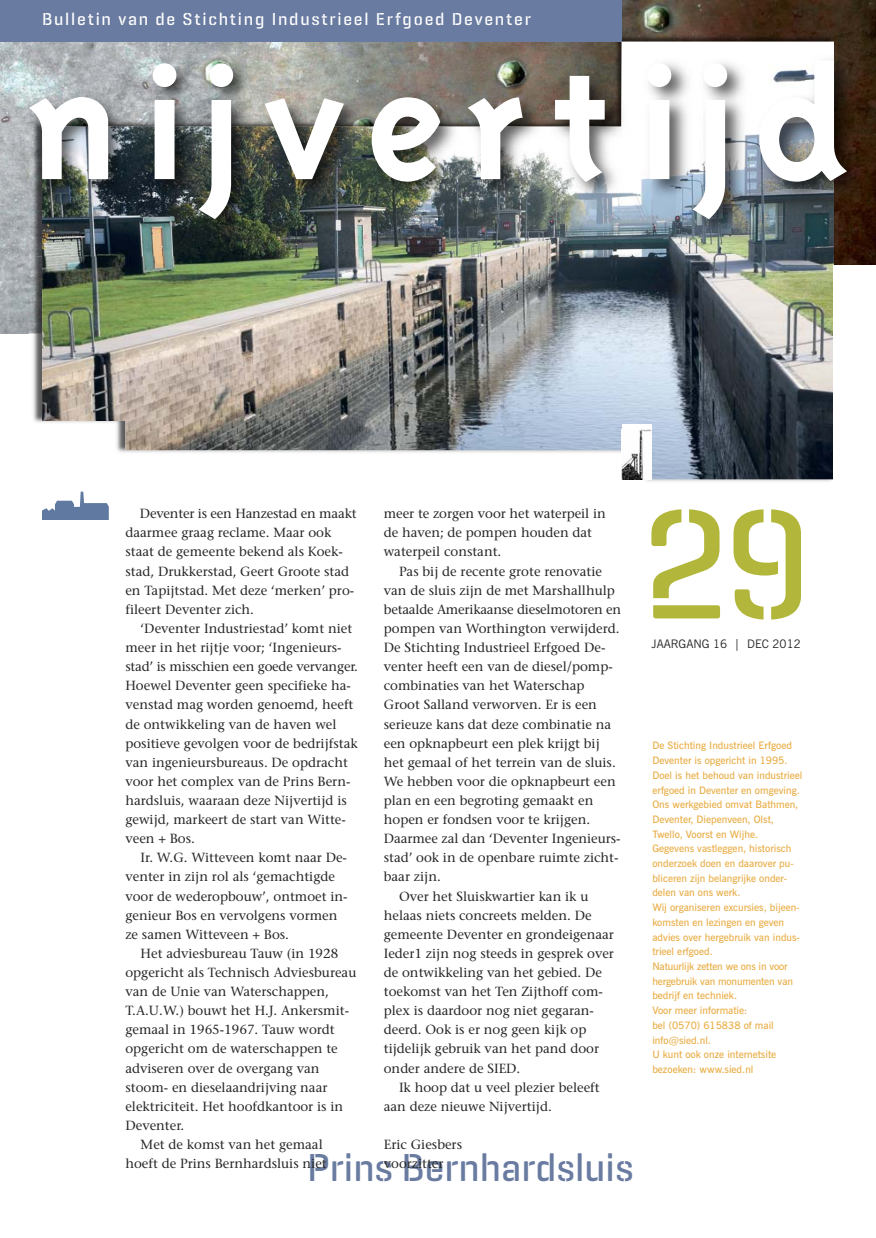
<style>
.page{position:relative;width:876px;height:1238px;background:#fff}
.page>*{position:absolute;margin:0;border:0;box-sizing:border-box;transform-origin:0 0}
.t1{font:700 172.05px "Triplex";letter-spacing:.115em;color:#fff}
.t2{font:500 158.7px "Geogrotesque Stencil C";color:#b2b73b}
.t3{font:500 39.75px "Geogrotesque Stencil B";color:#697ba0}
.t4{font:500 17.7px "Geogrotesque Stencil B";letter-spacing:.1em;color:#fff}
.t5{font:13.2px/19px "Stone Serif";color:#272627}
.t6{font:11.7px "News Gothic BT";color:#272627}
.t7{font:600 10.35px/14.7px "News Gothic BT";color:#e9ae47}
</style>
<div class="page">
<img style="left:0;top:0;width:876px;height:333px">
<img style="left:42px;top:256px;width:792px;height:223px">
<div style="left:622px;top:424px;width:30px;height:55px;background:#fff"></div>
<img style="left:622px;top:429px;width:30px;height:50px">
<div style="left:0;top:0;width:622px;height:42px;background:#697ba0"></div>
<img style="left:0;top:33px;width:876px;height:223px">
<img style="left:42px;top:42px;width:792px;height:214px">
<svg style="left:42px;top:491px;width:67px;height:28px"></svg>
<div style="left:834px;top:265px;width:42px;height:265px;background:#fff"></div>
<h3 class="t4" style="left:42px;top:13px;width:490px">Bulletin van de Stichting Industrieel Erfgoed Deventer</h3>
<h1 class="t1" style="left:27px;top:54px;width:824px">nijvertijd</h1>
<p class="t5" style="left:125px;top:505px;width:233px;text-indent:14px">Deventer is een Hanzestad en maakt daarmee graag reclame. Maar ook staat de gemeente bekend als Koek&shy;stad, Drukkerstad, Geert Groote stad en Tapijtstad. Met deze ‘merken’ pro&shy;fileert Deventer zich.</p>
<p class="t5" style="left:125px;top:620px;width:234px;text-indent:15px">‘Deventer Industriestad’ komt niet meer in het rijtje voor; ‘Ingenieurs&shy;stad’ is misschien een goede vervanger.<br>Hoewel Deventer geen specifieke ha&shy;venstad mag worden genoemd, heeft de ontwikkeling van de haven wel positieve gevolgen voor de bedrijfstak van ingenieursbureaus. De opdracht voor het complex van de Prins Bern&shy;hardsluis, waaraan deze Nijvertijd is gewijd, markeert de start van Witte&shy;veen + Bos.</p>
<p class="t5" style="left:125px;top:849px;width:224px;text-indent:15px">Ir. W.G. Witteveen komt naar De&shy;venter in zijn rol als ‘gemachtigde voor de wederopbouw’, ontmoet in&shy;genieur Bos en vervolgens vormen ze samen Witteveen + Bos.</p>
<p class="t5" style="left:141px;top:945px;width:199px">Het adviesbureau Tauw (in 1928</p>
<p class="t5" style="left:125px;top:964px;width:232px">opgericht als Technisch Adviesbureau</p>
<p class="t5" style="left:125px;top:983px;width:205px">van de Unie van Waterschappen,</p>
<p class="t5" style="left:125px;top:1002px;width:225px">T.A.U.W.) bouwt het H.J. Ankersmit-</p>
<p class="t5" style="left:125px;top:1021px;width:211px">gemaal in 1965-1967. Tauw wordt</p>
<p class="t5" style="left:125px;top:1040px;width:214px">opgericht om de waterschappen te</p>
<p class="t5" style="left:125px;top:1060px;width:196px">adviseren over de overgang van</p>
<p class="t5" style="left:125px;top:1079px;width:204px">stoom- en dieselaandrijving naar</p>
<p class="t5" style="left:125px;top:1098px;width:219px">elektriciteit. Het hoofdkantoor is in</p>
<p class="t5" style="left:125px;top:1117px;width:60px">Deventer.</p>
<p class="t5" style="left:141px;top:1136px;width:184px">Met de komst van het gemaal</p>
<p class="t5" style="left:125px;top:1155px;width:203px">hoeft de Prins Bernhardsluis niet</p>
<p class="t5" style="left:384px;top:505px;width:224px">meer te zorgen voor het waterpeil in de haven; de pompen houden dat waterpeil constant.</p>
<p class="t5" style="left:399px;top:563px;width:205px">Pas bij de recente grote renovatie</p>
<p class="t5" style="left:384px;top:582px;width:233px">van de sluis zijn de met Marshallhulp</p>
<p class="t5" style="left:384px;top:601px;width:239px">betaalde Amerikaanse dieselmotoren en</p>
<p class="t5" style="left:384px;top:620px;width:237px">pompen van Worthington verwijderd.</p>
<p class="t5" style="left:384px;top:639px;width:223px">De Stichting Industrieel Erfgoed De-</p>
<p class="t5" style="left:384px;top:658px;width:230px">venter heeft een van de diesel/pomp-</p>
<p class="t5" style="left:384px;top:677px;width:202px">combinaties van het Waterschap</p>
<p class="t5" style="left:384px;top:696px;width:215px">Groot Salland verworven. Er is een</p>
<p class="t5" style="left:384px;top:716px;width:229px">serieuze kans dat deze combinatie na</p>
<p class="t5" style="left:384px;top:735px;width:218px">een opknapbeurt een plek krijgt bij</p>
<p class="t5" style="left:384px;top:754px;width:233px">het gemaal of het terrein van de sluis.</p>
<p class="t5" style="left:384px;top:773px;width:233px">We hebben voor die opknapbeurt een</p>
<p class="t5" style="left:384px;top:792px;width:211px">plan en een begroting gemaakt en</p>
<p class="t5" style="left:384px;top:811px;width:208px">hopen er fondsen voor te krijgen.</p>
<p class="t5" style="left:384px;top:830px;width:238px">Daarmee zal dan ‘Deventer Ingenieurs-</p>
<p class="t5" style="left:384px;top:849px;width:236px">stad’ ook in de openbare ruimte zicht-</p>
<p class="t5" style="left:384px;top:868px;width:59px">baar zijn.</p>
<p class="t5" style="left:399px;top:888px;width:191px">Over het Sluiskwartier kan ik u</p>
<p class="t5" style="left:384px;top:907px;width:209px">helaas niets concreets melden. De</p>
<p class="t5" style="left:384px;top:926px;width:232px">gemeente Deventer en grondeigenaar</p>
<p class="t5" style="left:384px;top:945px;width:232px">Ieder1 zijn nog steeds in gesprek over</p>
<p class="t5" style="left:384px;top:964px;width:220px">de ontwikkeling van het gebied. De</p>
<p class="t5" style="left:384px;top:983px;width:221px">toekomst van het Ten Zijthoff com-</p>
<p class="t5" style="left:384px;top:1002px;width:212px">plex is daardoor nog niet gegaran-</p>
<p class="t5" style="left:384px;top:1021px;width:204px">deerd. Ook is er nog geen kijk op</p>
<p class="t5" style="left:384px;top:1040px;width:217px">tijdelijk gebruik van het pand door</p>
<p class="t5" style="left:384px;top:1060px;width:138px">onder andere de SIED.</p>
<p class="t5" style="left:399px;top:1079px;width:202px">Ik hoop dat u veel plezier beleeft</p>
<p class="t5" style="left:384px;top:1098px;width:169px">aan deze nieuwe Nijvertijd.</p>
<p class="t5" style="left:384px;top:1136px;width:80px">Eric Giesbers voorzitter</p>
<h3 class="t3" style="left:307px;top:1153px;width:328px">Prins Bernhardsluis</h3>
<h2 class="t2" style="left:641px;top:471px;width:171px">29</h2>
<p class="t6" style="left:652px;top:639px;width:151px">JAARGANG 16 | DEC 2012</p>
<p class="t7" style="left:652px;top:739px;width:152px">De Stichting Industrieel Erfgoed<br>Deventer is opgericht in 1995.<br>Doel is het behoud van industrieel erfgoed in Deventer en omgeving.<br>Ons werkgebied omvat Bathmen,<br>Deventer, Diepenveen, Olst,<br>Twello, Voorst en Wijhe.<br>Gegevens vastleggen, historisch onderzoek doen en daarover pu&shy;bliceren zijn belangrijke onder&shy;delen van ons werk.<br>Wij organiseren excursies, bijeen&shy;komsten en lezingen en geven advies over hergebruik van indus&shy;trieel erfgoed.<br>Natuurlijk zetten we ons in voor hergebruik van monumenten van bedrijf en techniek.<br>Voor meer informatie:<br>bel (0570) 615838 of mail info@sied.nl.<br>U kunt ook onze internetsite bezoeken: www.sied.nl</p>
</div>
